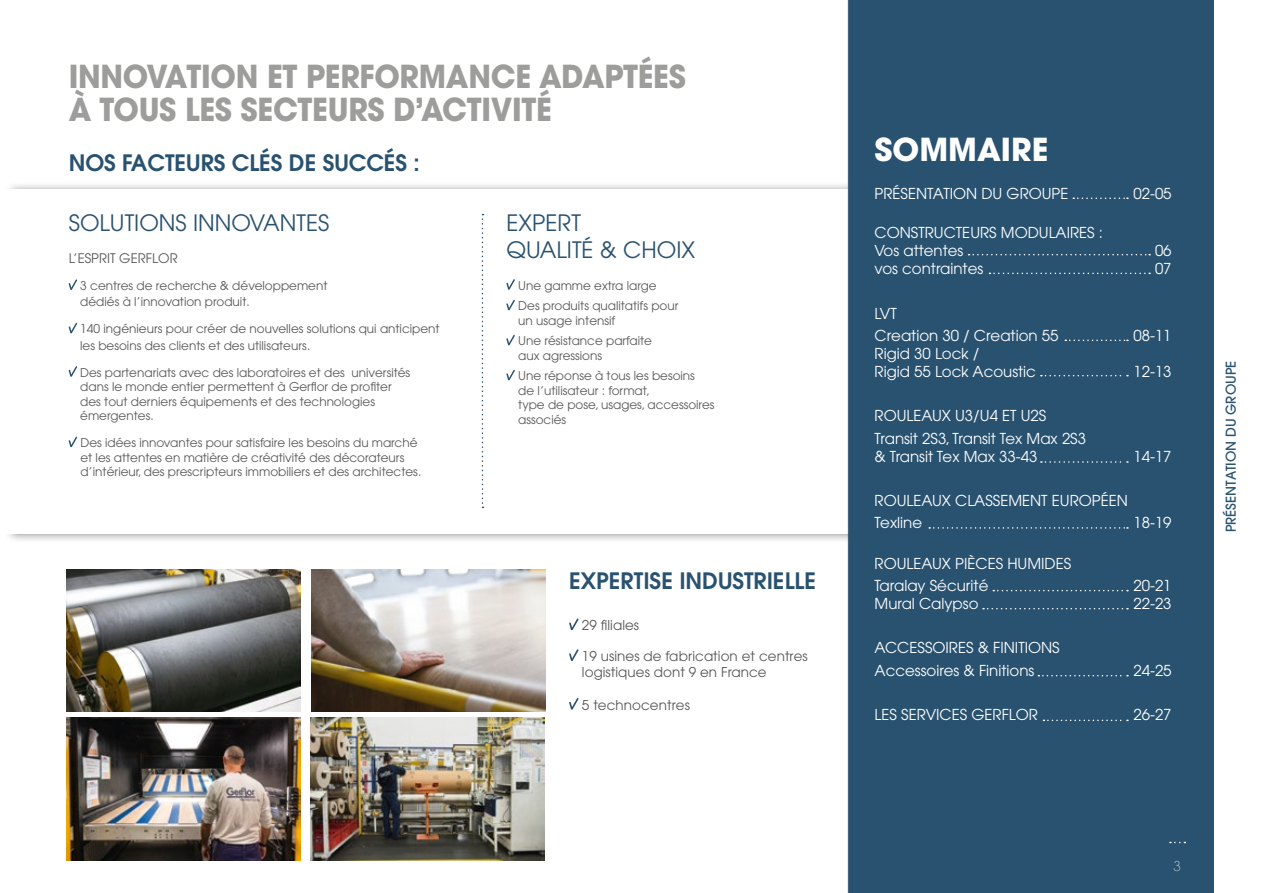
<style>
.page{position:relative;width:1263px;height:893px;background:#fff}
.page>*{position:absolute;margin:0;border:0;box-sizing:border-box;transform-origin:0 0}
.t1{font:700 31.5px/33px "ITC Avant Garde Pro";letter-spacing:-.01em;color:#9d9d9c;scale:.95 1}
.t2{font:700 31.5px "ITC Avant Garde Pro";color:#fff}
.t3{font:600 22.5px "Avant Garde";color:#295270}
.t4{font:22.5px/27px "Avant Garde";color:#295270}
.t5{font:15px/22.2px "Avant Garde";color:#fff}
.t6{font:13.5px/16.2px "Avant Garde";letter-spacing:.005em;color:#575756}
.t7{font:500 13.5px "Avant Garde";color:#295270}
.t8{font:200 13.5px "Avant Garde";color:#fff}
.t9{font:13.2px "Avant Garde";color:#575756}
.t10{font:12px/14.4px "Avant Garde";color:#575756}
</style>
<div class="page">
<div style="left:4px;top:181px;width:1259px;height:363px;background:#000;opacity:.43"></div>
<div style="left:0;top:190px;width:1263px;height:344px;background:#fff"></div>
<div style="left:849px;top:0;width:414px;height:893px;background:#295270"></div>
<svg style="left:69px;top:279px;width:8px;height:11px"></svg>
<svg style="left:69px;top:323px;width:8px;height:10px"></svg>
<svg style="left:69px;top:366px;width:8px;height:11px"></svg>
<svg style="left:69px;top:436px;width:8px;height:11px"></svg>
<svg style="left:569px;top:618px;width:10px;height:12px"></svg>
<svg style="left:569px;top:649px;width:10px;height:12px"></svg>
<svg style="left:569px;top:698px;width:10px;height:12px"></svg>
<svg style="left:506px;top:279px;width:9px;height:11px"></svg>
<svg style="left:506px;top:300px;width:9px;height:10px"></svg>
<svg style="left:506px;top:335px;width:9px;height:10px"></svg>
<svg style="left:506px;top:370px;width:9px;height:10px"></svg>
<img style="left:66px;top:569px;width:235px;height:142px">
<img style="left:66px;top:718px;width:235px;height:142px">
<img style="left:312px;top:569px;width:234px;height:142px">
<img style="left:310px;top:718px;width:235px;height:142px">
<svg style="left:1073px;top:197px;width:55px;height:2px"></svg>
<svg style="left:968px;top:254px;width:182px;height:1px"></svg>
<svg style="left:989px;top:273px;width:161px;height:1px"></svg>
<svg style="left:482px;top:214px;width:1px;height:294px"></svg>
<svg style="left:1065px;top:340px;width:63px;height:1px"></svg>
<svg style="left:1041px;top:375px;width:87px;height:1px"></svg>
<svg style="left:1041px;top:461px;width:87px;height:2px"></svg>
<svg style="left:929px;top:527px;width:199px;height:2px"></svg>
<svg style="left:993px;top:590px;width:135px;height:1px"></svg>
<svg style="left:983px;top:608px;width:145px;height:1px"></svg>
<svg style="left:1038px;top:675px;width:90px;height:1px"></svg>
<svg style="left:1043px;top:720px;width:85px;height:1px"></svg>
<hr style="left:848px;top:0;width:1px;height:893px;background:#295270">
<div style="left:1215px;top:0;width:48px;height:893px;background:#fff"></div>
<h1 class="t1" style="left:69px;top:59px;width:651px">INNOVATION ET PERFORMANCE ADAPTÉES<br>À TOUS LES SECTEURS D’ACTIVITÉ</h1>
<h2 class="t3" style="left:69px;top:148px;width:353px">NOS FACTEURS CLÉS DE SUCCÉS :</h2>
<h2 class="t4" style="left:69px;top:210px;width:262px">SOLUTIONS INNOVANTES</h2>
<p class="t9" style="left:69px;top:250px;width:110px">L’ESPRIT GERFLOR</p>
<p class="t10" style="left:80px;top:277px;width:249px;line-height:16.2px">3 centres de recherche &amp; développement dédiés à l’innovation produit.</p>
<p class="t10" style="left:80px;top:321px;width:361px;line-height:16.2px">140 ingénieurs pour créer de nouvelles solutions qui anticipent les besoins des clients et des utilisateurs.</p>
<p class="t10" style="left:80px;top:365px;width:332px">Des partenariats avec des laboratoires et des universités dans le monde entier permettent à Gerflor de profiter des tout derniers équipements et des technologies émergentes.</p>
<p class="t10" style="left:80px;top:436px;width:342px">Des idées innovantes pour satisfaire les besoins du marché et les attentes en matière de créativité des décorateurs d’intérieur, des prescripteurs immobiliers et des architectes.</p>
<h2 class="t4" style="left:506px;top:210px;width:190px">EXPERT<br>QUALITÉ &amp; CHOIX</h2>
<p class="t10" style="left:518px;top:275px;width:161px;line-height:20.5px">Une gamme extra large<br>Des produits qualitatifs pour</p>
<p class="t10" style="left:518px;top:310px;width:135px;line-height:20.5px">un usage intensif<br>Une résistance parfaite</p>
<p class="t10" style="left:518px;top:345px;width:178px;line-height:20.5px">aux agressions<br>Une réponse à tous les besoins</p>
<p class="t10" style="left:518px;top:383px;width:198px">de l’utilisateur : format,<br>type de pose, usages, accessoires associés</p>
<h2 class="t3" style="left:569px;top:566px;width:248px">EXPERTISE INDUSTRIELLE</h2>
<p class="t6" style="left:582px;top:617px;width:59px">29 filiales</p>
<p class="t6" style="left:582px;top:648px;width:227px">19 usines de fabrication et centres logistiques dont 9 en France</p>
<p class="t6" style="left:582px;top:696px;width:109px">5 technocentres</p>
<h1 class="t2" style="left:874px;top:128px;width:175px">SOMMAIRE</h1>
<p class="t5" style="left:874px;top:182px;width:195px">PRÉSENTATION DU GROUPE</p>
<p class="t5" style="left:1133px;top:182px;width:40px">02-05</p>
<p class="t5" style="left:874px;top:223px;width:230px;line-height:18px">CONSTRUCTEURS MODULAIRES :<br>Vos attentes</p>
<p class="t5" style="left:1155px;top:239px;width:18px">06</p>
<p class="t5" style="left:874px;top:257px;width:110px">vos contraintes</p>
<p class="t5" style="left:1155px;top:257px;width:18px">07</p>
<p class="t5" style="left:874px;top:302px;width:185px">LVT<br>Creation 30 / Creation 55</p>
<p class="t5" style="left:1133px;top:324px;width:40px">08-11</p>
<p class="t5" style="left:874px;top:344px;width:163px;line-height:18px">Rigid 30 Lock /<br>Rigid 55 Lock Acoustic</p>
<p class="t5" style="left:1133px;top:360px;width:40px">12-13</p>
<p class="t5" style="left:874px;top:405px;width:213px">ROULEAUX U3/U4 ET U2S<br>Transit 2S3, Transit Tex Max 2S3</p>
<p class="t5" style="left:874px;top:445px;width:164px">&amp; Transit Tex Max 33-43</p>
<p class="t5" style="left:1133px;top:445px;width:40px">14-17</p>
<p class="t5" style="left:874px;top:489px;width:255px">ROULEAUX CLASSEMENT EUROPÉEN<br>Texline</p>
<p class="t5" style="left:1133px;top:512px;width:40px">18-19</p>
<p class="t5" style="left:874px;top:552px;width:198px">ROULEAUX PIÈCES HUMIDES<br>Taralay Sécurité</p>
<p class="t5" style="left:1133px;top:574px;width:40px">20-21</p>
<p class="t5" style="left:874px;top:592px;width:105px">Mural Calypso</p>
<p class="t5" style="left:1133px;top:592px;width:40px">22-23</p>
<p class="t5" style="left:874px;top:637px;width:187px">ACCESSOIRES &amp; FINITIONS<br>Accessoires &amp; Finitions</p>
<p class="t5" style="left:1133px;top:659px;width:40px">24-25</p>
<p class="t5" style="left:874px;top:703px;width:165px">LES SERVICES GERFLOR</p>
<p class="t5" style="left:1133px;top:703px;width:40px">26-27</p>
<p class="t7" style="left:1222px;top:532px;width:173px;rotate:-90deg">PRÉSENTATION DU GROUPE</p>
<p class="t8" style="left:1173px;top:858px;width:9px">3</p>
</div>
